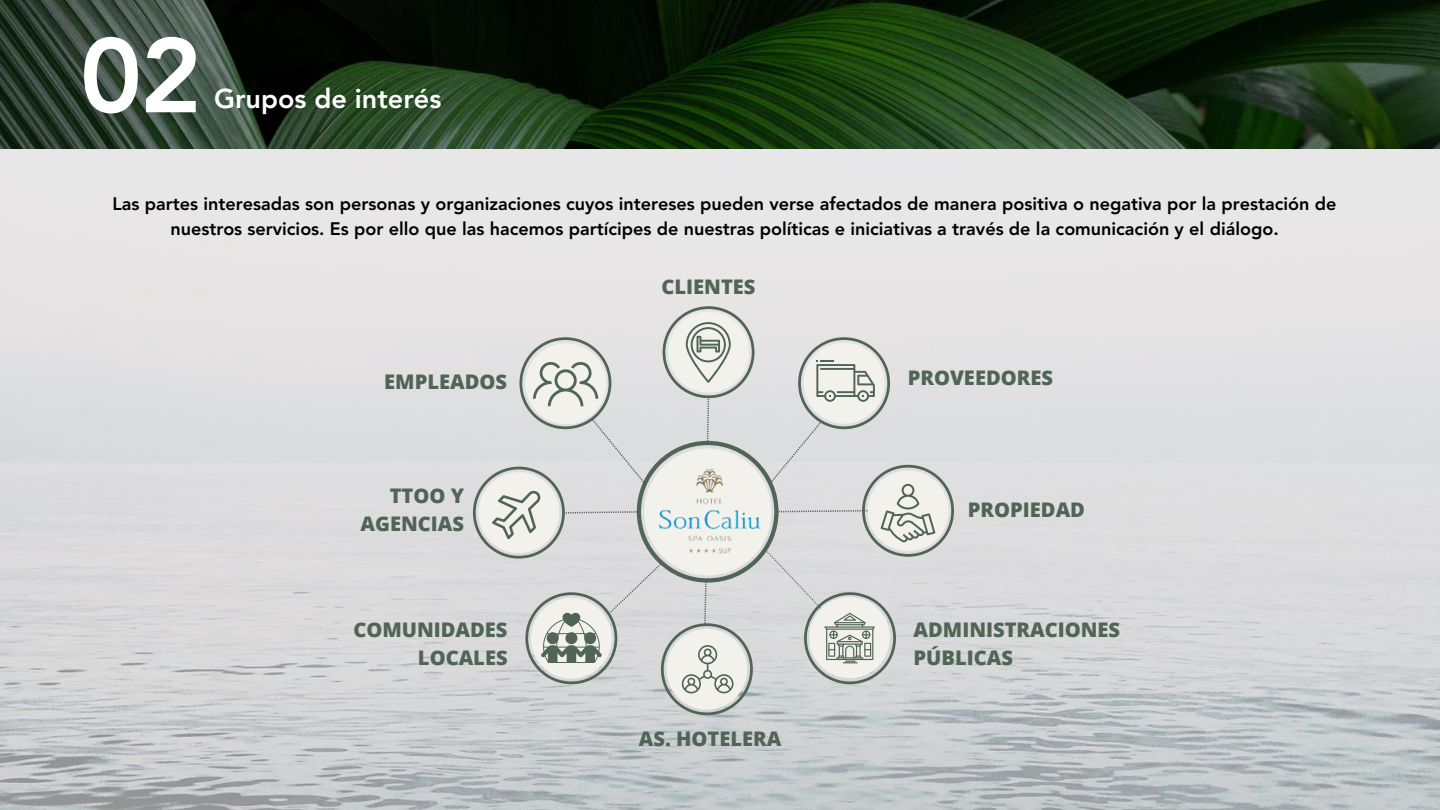
<style>
.page{position:relative;width:1440px;height:810px;background:#fff}
.page>*{position:absolute;margin:0;border:0;box-sizing:border-box;transform-origin:0 0}
.t1{font:800 104.7px "Avenir LT Std";color:#fff}
.t2{font:800 27px "Avenir LT Std";color:#fff}
.t3{font:800 20.1px/27.6px "Open Sans";color:#506555;text-align:right}
.t4{font:800 18px/24.8px "Avenir LT Std";color:#000;text-align:center}
</style>
<div class="page">
<img style="left:0;top:148px;width:1440px;height:662px">
<img style="left:0;top:0;width:1440px;height:148px">
<svg style="left:473px;top:306px;width:481px;height:409px;background:#d6d8d7"></svg>
<h1 class="t1" style="left:80px;top:33px;width:123px">02</h1>
<h2 class="t2" style="left:214px;top:88px;width:229px">Grupos de interés</h2>
<p class="t4" style="left:113px;top:193px;width:1225px">Las partes interesadas son personas y organizaciones cuyos intereses pueden verse afectados de manera positiva o negativa por la prestación de nuestros servicios. Es por ello que las hacemos partícipes de nuestras políticas e iniciativas a través de la comunicación y el diálogo.</p>
<p class="t3" style="left:662px;top:273px;width:96px">CLIENTES</p>
<p class="t3" style="left:384px;top:367px;width:124px">EMPLEADOS</p>
<p class="t3" style="left:908px;top:363px;width:147px">PROVEEDORES</p>
<p class="t3" style="left:361px;top:481px;width:105px">TTOO Y<br>AGENCIAS</p>
<p class="t3" style="left:968px;top:495px;width:119px">PROPIEDAD</p>
<p class="t3" style="left:353px;top:616px;width:156px">COMUNIDADES<br>LOCALES</p>
<p class="t3" style="left:914px;top:616px;width:208px;text-align:left">ADMINISTRACIONES<br>PÚBLICAS</p>
<p class="t3" style="left:639px;top:724px;width:144px">AS. HOTELERA</p>
</div>
